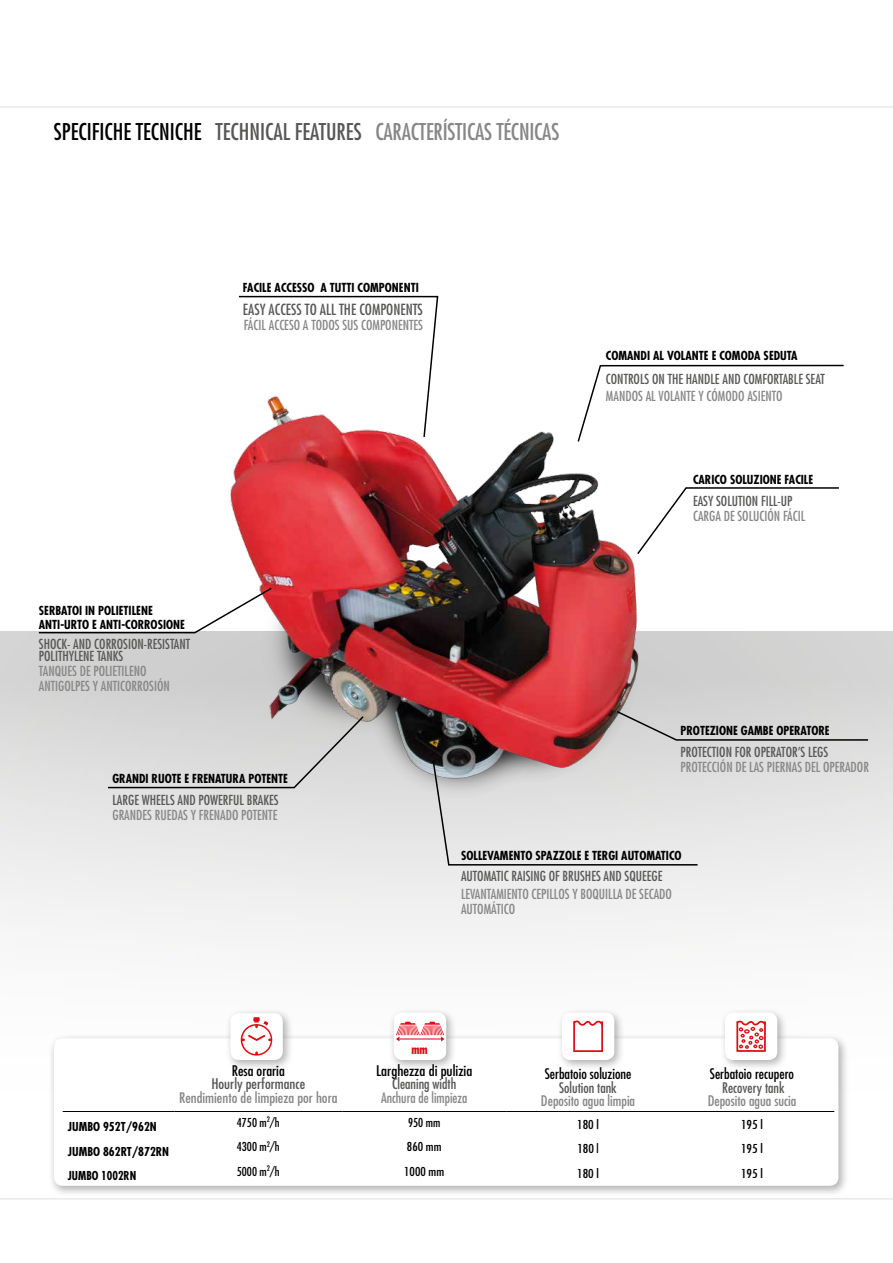
<style>
.page{position:relative;width:893px;height:1263px;background:#fff}
.page>*{position:absolute;margin:0;border:0;box-sizing:border-box;transform-origin:0 0}
.t1{font:condensed 22.5px "Futura Std";color:#878787}
.t2{font:condensed 15px "Futura Std";color:#575756}
.t3{font:condensed 14.25px "Futura Std";color:#878787}
.t4{font:condensed 14.25px "Futura Std";color:#575756}
.t5{font:condensed 14.25px "Futura Std";color:#000}
.t6{font:condensed 14.25px "Futura Std";color:#878787;scale:1.07 1}
.t7{font:condensed 14.25px "Futura Std";color:#000;scale:1.1 1}
.t8{font:condensed 14.25px "Futura Std";color:#575756;scale:1.07 1}
.t9{font:condensed 14.25px "Futura Std";color:#000;scale:1.07 1}
.t10{font:condensed 13.5px/15px "Futura Std";color:#878787}
.t11{font:condensed 13.5px/12.1px "Futura Std";color:#575756}
.t12{font:700 condensed 12.75px "Futura Std";color:#dc0d15}
.t13{font:700 condensed 12.15px/13.5px "Futura Std";color:#000}
.t14{font:700 condensed 12px "Futura Std";color:#000}
.t15{font:condensed 12px "Futura Std";color:#000}
.t16{font:condensed 12px "Futura Std";color:#000;scale:1.13 1}
.t17{font:condensed 12px "Futura Std";color:#000;scale:1.1 1}
.t18{font:700 condensed 12px "Futura Std";color:#000;scale:.95 1}
.s1{color:#000}
.s2{color:#575756}
</style>
<div class="page">
<div style="left:0;top:631px;width:893px;height:632px;background:linear-gradient(to bottom,#d5d5d5,#fff)"></div>
<hr style="left:0;top:107px;width:893px;height:1px;background:#dbdee5">
<hr style="left:0;top:1198px;width:893px;height:1px;background:#dbdee5">
<div style="left:48px;top:1034px;width:801px;height:163px;background:#000;opacity:.31"></div>
<div style="left:54px;top:1038px;width:784px;height:148px;background:#fff;border-radius:9px"></div>
<hr style="left:63px;top:1111px;width:111px;height:1px;background:#000">
<hr style="left:174px;top:1111px;width:168px;height:1px;background:#000">
<hr style="left:342px;top:1111px;width:164px;height:1px;background:#000">
<hr style="left:506px;top:1111px;width:164px;height:1px;background:#000">
<hr style="left:670px;top:1111px;width:164px;height:1px;background:#000">
<div style="left:225px;top:1008px;width:68px;height:63px;background:#000;opacity:.31"></div>
<div style="left:231px;top:1013px;width:52px;height:47px;background:#fff;border-radius:9px"></div>
<svg style="left:241px;top:1017px;width:31px;height:38px"></svg>
<div style="left:556px;top:1008px;width:69px;height:63px;background:#000;opacity:.31"></div>
<div style="left:562px;top:1012px;width:52px;height:48px;background:#fff;border-radius:9px"></div>
<svg style="left:573px;top:1020px;width:30px;height:32px"></svg>
<div style="left:719px;top:1008px;width:69px;height:63px;background:#000;opacity:.31"></div>
<div style="left:725px;top:1012px;width:52px;height:48px;background:#fff;border-radius:9px"></div>
<div style="left:736px;top:1020px;width:30px;height:32px;border:2px solid #dc0d15"></div>
<svg style="left:736px;top:1020px;width:30px;height:29px"></svg>
<div style="left:388px;top:1007px;width:69px;height:65px;background:#000;opacity:.31"></div>
<div style="left:394px;top:1012px;width:52px;height:48px;background:#fff;border-radius:9px"></div>
<svg style="left:396px;top:1022px;width:49px;height:19px"></svg>
<img style="left:207px;top:431px;width:460px;height:382px">
<svg style="left:37px;top:586px;width:236px;height:48px"></svg>
<svg style="left:106px;top:715px;width:259px;height:74px;background:#d4d4d3"></svg>
<svg style="left:432px;top:759px;width:267px;height:107px;background:#d8d7d7"></svg>
<svg style="left:576px;top:364px;width:268px;height:79px"></svg>
<svg style="left:636px;top:486px;width:203px;height:70px"></svg>
<svg style="left:615px;top:710px;width:254px;height:31px;background:#ccc"></svg>
<svg style="left:237px;top:295px;width:202px;height:144px"></svg>
<h1 class="t1" style="left:54px;top:118px;width:507px"><span class="s1">SPECIFICHE TECNICHE</span> <span class="s2">TECHNICAL FEATURES</span> CARACTERÍSTICAS TÉCNICAS</h1>
<p class="t13" style="left:243px;top:281px;width:177px">FACILE ACCESSO A TUTTI COMPONENTI</p>
<p class="t2" style="left:243px;top:300px;width:181px">EASY ACCESS TO ALL THE COMPONENTS</p>
<p class="t10" style="left:244px;top:317px;width:181px">FÁCIL ACCESO A TODOS SUS COMPONENTES</p>
<p class="t13" style="left:39px;top:604px;width:148px">SERBATOI IN POLIETILENE<br>ANTI-URTO E ANTI-CORROSIONE</p>
<p class="t10" style="left:39px;top:664px;width:132px">TANQUES DE POLIETILENO<br>ANTIGOLPES Y ANTICORROSIÓN</p>
<p class="t11" style="left:39px;top:638px;width:153px">SHOCK- AND CORROSION-RESISTANT<br>POLITHYLENE TANKS</p>
<p class="t13" style="left:112px;top:771px;width:177px">GRANDI RUOTE E FRENATURA POTENTE</p>
<p class="t11" style="left:112px;top:793px;width:168px">LARGE WHEELS AND POWERFUL BRAKES</p>
<p class="t10" style="left:112px;top:807px;width:166px">GRANDES RUEDAS Y FRENADO POTENTE</p>
<p class="t13" style="left:606px;top:349px;width:193px">COMANDI AL VOLANTE E COMODA SEDUTA</p>
<p class="t11" style="left:606px;top:373px;width:220px">CONTROLS ON THE HANDLE AND COMFORTABLE SEAT</p>
<p class="t10" style="left:606px;top:388px;width:178px">MANDOS AL VOLANTE Y CÓMODO ASIENTO</p>
<p class="t13" style="left:693px;top:473px;width:122px">CARICO SOLUZIONE FACILE</p>
<p class="t11" style="left:693px;top:495px;width:101px">EASY SOLUTION FILL-UP</p>
<p class="t10" style="left:693px;top:509px;width:114px">CARGA DE SOLUCIÓN FÁCIL</p>
<p class="t13" style="left:681px;top:723px;width:151px">PROTEZIONE GAMBE OPERATORE</p>
<p class="t11" style="left:681px;top:745px;width:149px">PROTECTION FOR OPERATOR’S LEGS</p>
<p class="t10" style="left:681px;top:759px;width:190px">PROTECCIÓN DE LAS PIERNAS DEL OPERADOR</p>
<p class="t13" style="left:461px;top:849px;width:222px">SOLLEVAMENTO SPAZZOLE E TERGI AUTOMATICO</p>
<p class="t11" style="left:461px;top:870px;width:203px">AUTOMATIC RAISING OF BRUSHES AND SQUEEGE</p>
<p class="t10" style="left:461px;top:886px;width:212px">LEVANTAMIENTO CEPILLOS Y BOQUILLA DE SECADO<br>AUTOMÁTICO</p>
<p class="t12" style="left:411px;top:1041px;width:18px">mm</p>
<p class="t9" style="left:232px;top:1062px;width:51px">Resa oraria</p>
<p class="t8" style="left:211px;top:1075px;width:89px">Hourly performance</p>
<p class="t6" style="left:179px;top:1089px;width:150px">Rendimiento de limpieza por hora</p>
<p class="t7" style="left:376px;top:1062px;width:89px">Larghezza di pulizia</p>
<p class="t4" style="left:392px;top:1075px;width:65px">Cleaning width</p>
<p class="t3" style="left:381px;top:1089px;width:88px">Anchura de limpieza</p>
<p class="t5" style="left:545px;top:1065px;width:88px">Serbatoio soluzione</p>
<p class="t4" style="left:559px;top:1079px;width:59px">Solution tank</p>
<p class="t3" style="left:541px;top:1092px;width:96px">Deposito agua limpia</p>
<p class="t5" style="left:710px;top:1065px;width:86px">Serbatoio recupero</p>
<p class="t4" style="left:722px;top:1079px;width:64px">Recovery tank</p>
<p class="t3" style="left:708px;top:1092px;width:90px">Deposito agua sucia</p>
<p class="t14" style="left:68px;top:1119px;width:90px">JUMBO 952T/962N</p>
<p class="t15" style="left:237px;top:1115px;width:44px">4750 m<sup>2</sup>/h</p>
<p class="t15" style="left:408px;top:1115px;width:34px">950 mm</p>
<p class="t16" style="left:577px;top:1117px;width:21px">180 l</p>
<p class="t16" style="left:741px;top:1117px;width:21px">195 l</p>
<p class="t14" style="left:68px;top:1143px;width:103px">JUMBO 862RT/872RN</p>
<p class="t15" style="left:237px;top:1139px;width:44px">4300 m<sup>2</sup>/h</p>
<p class="t17" style="left:407px;top:1139px;width:33px">860 mm</p>
<p class="t16" style="left:577px;top:1142px;width:20px">180 l</p>
<p class="t16" style="left:741px;top:1142px;width:21px">195 l</p>
<p class="t18" style="left:68px;top:1168px;width:73px">JUMBO 1002RN</p>
<p class="t15" style="left:237px;top:1164px;width:44px">5000 m<sup>2</sup>/h</p>
<p class="t17" style="left:404px;top:1164px;width:38px">1000 mm</p>
<p class="t16" style="left:577px;top:1166px;width:21px">180 l</p>
<p class="t16" style="left:741px;top:1166px;width:21px">195 l</p>
</div>
